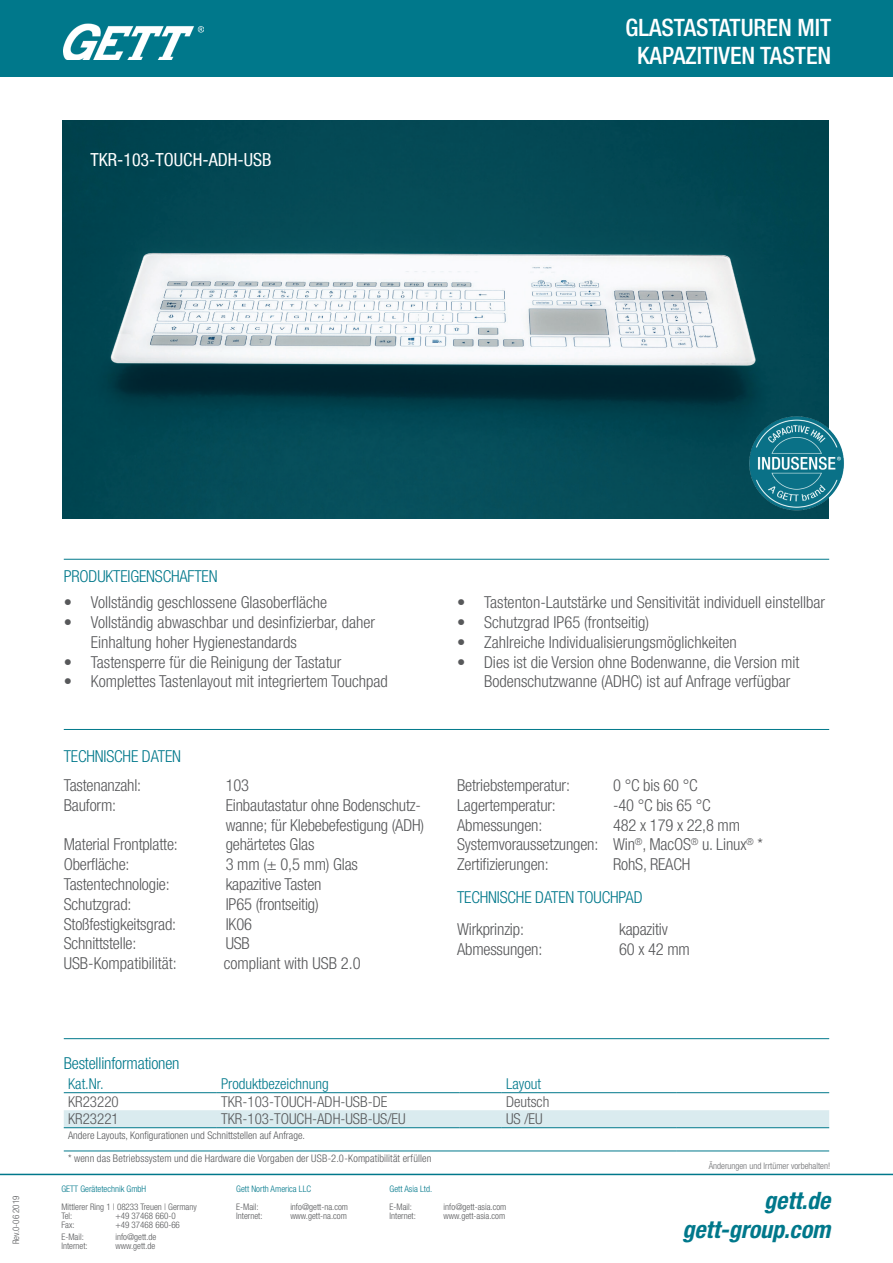
<style>
.page{position:relative;width:893px;height:1263px;background:#fff}
.page>*{position:absolute;margin:0;border:0;box-sizing:border-box;transform-origin:0 0}
.t1{font:500 condensed 24px/28.8px "Helvetica Neue LT Com";color:#fff;text-align:center}
.t2{font:italic 700 condensed 24px/28.8px "Helvetica Neue LT Pro";color:#00788b;text-align:right}
.t3{font:condensed 18px "Helvetica Neue LT Com";color:#fff}
.t4{font:300 condensed 16.5px/19.8px "Helvetica Neue LT Com";color:#57585a}
.t5{font:300 condensed 16.5px "Helvetica Neue LT Com";letter-spacing:-.01em;color:#00788b}
.t6{font:300 condensed 15px "Helvetica Neue LT Com";color:#57585a}
.t7{font:300 condensed 15px "Helvetica Neue LT Com";color:#00788b}
.t8{font:300 condensed 10.5px "Helvetica Neue LT Com";letter-spacing:.01em;color:#57585a}
.t9{font:300 condensed 9px/9px "Helvetica Neue LT Com";color:#57585a}
.t10{font:300 condensed 9px "Helvetica Neue LT Com";color:#00788b}
.t11{font:300 condensed 9px "Helvetica Neue LT Com";color:#6c6d70}
</style>
<div class="page">
<hr style="left:0;top:1174px;width:893px;height:1px;background:#00788b">
<div style="left:0;top:0;width:893px;height:77px;background:#00788b"></div>
<img style="left:64px;top:23px;width:140px;height:37px">
<hr style="left:64px;top:559px;width:765px;height:1px;background:#00788b">
<hr style="left:64px;top:729px;width:765px;height:1px;background:#00788b">
<svg style="left:64px;top:1093px;width:765px;height:34px"></svg>
<hr style="left:64px;top:1092px;width:153px;height:1px;background:#00788b">
<hr style="left:217px;top:1092px;width:242px;height:1px;background:#00788b">
<hr style="left:459px;top:1092px;width:43px;height:1px;background:#00788b">
<hr style="left:502px;top:1092px;width:174px;height:1px;background:#00788b">
<hr style="left:676px;top:1092px;width:153px;height:1px;background:#00788b">
<hr style="left:64px;top:1127px;width:153px;height:1px;background:#00788b">
<hr style="left:217px;top:1127px;width:242px;height:1px;background:#00788b">
<hr style="left:459px;top:1127px;width:43px;height:1px;background:#00788b">
<hr style="left:502px;top:1127px;width:174px;height:1px;background:#00788b">
<hr style="left:676px;top:1127px;width:153px;height:1px;background:#00788b">
<hr style="left:64px;top:1151px;width:612px;height:1px;background:#00788b">
<hr style="left:676px;top:1151px;width:153px;height:1px;background:#00788b">
<hr style="left:64px;top:1038px;width:765px;height:1px;background:#00788b">
<img style="left:63px;top:120px;width:765px;height:399px">
<img style="left:744px;top:410px;width:100px;height:106px">
<p class="t3" style="left:90px;top:149px;width:182px">TKR-103-TOUCH-ADH-USB</p>
<h1 class="t1" style="left:625px;top:13px;width:207px">GLASTASTATUREN MIT<br>KAPAZITIVEN TASTEN</h1>
<p class="t9" style="left:11px;top:1244px;width:50px;rotate:-90deg">Rev.0-06 2019</p>
<p class="t5" style="left:64px;top:567px;width:155px">PRODUKTEIGENSCHAFTEN</p>
<p class="t4" style="left:64px;top:592px;width:265px">• Vollständig geschlossene Glasoberfläche</p>
<p class="t4" style="left:91px;top:612px;width:286px;text-indent:-27px">• Vollständig abwaschbar und desinfizierbar, daher<br>Einhaltung hoher Hygienestandards</p>
<p class="t4" style="left:64px;top:652px;width:279px">• Tastensperre für die Reinigung der Tastatur</p>
<p class="t4" style="left:64px;top:672px;width:325px">• Komplettes Tastenlayout mit integriertem Touchpad</p>
<p class="t5" style="left:64px;top:746px;width:119px">TECHNISCHE DATEN</p>
<p class="t4" style="left:64px;top:775px;width:79px">Tastenanzahl:</p>
<p class="t4" style="left:226px;top:775px;width:25px">103</p>
<p class="t4" style="left:64px;top:795px;width:54px">Bauform:</p>
<p class="t4" style="left:226px;top:795px;width:200px">Einbautastatur ohne Bodenschutz&shy;wanne; für Klebebefestigung (ADH)</p>
<p class="t4" style="left:64px;top:834px;width:116px">Material Frontplatte:</p>
<p class="t4" style="left:226px;top:834px;width:90px">gehärtetes Glas</p>
<p class="t4" style="left:64px;top:854px;width:67px">Oberfläche:</p>
<p class="t4" style="left:226px;top:854px;width:134px">3 mm (± 0,5 mm) Glas</p>
<p class="t4" style="left:64px;top:874px;width:107px">Tastentechnologie:</p>
<p class="t4" style="left:226px;top:874px;width:97px">kapazitive Tasten</p>
<p class="t4" style="left:64px;top:894px;width:69px">Schutzgrad:</p>
<p class="t4" style="left:226px;top:894px;width:94px">IP65 (frontseitig)</p>
<p class="t4" style="left:64px;top:914px;width:114px">Stoßfestigkeitsgrad:</p>
<p class="t4" style="left:226px;top:914px;width:28px">IK06</p>
<p class="t4" style="left:64px;top:933px;width:74px">Schnittstelle:</p>
<p class="t4" style="left:226px;top:933px;width:26px">USB</p>
<p class="t4" style="left:64px;top:953px;width:115px">USB-Kompatibilität:</p>
<p class="t4" style="left:224px;top:953px;width:138px">compliant with USB 2.0</p>
<p class="t5" style="left:64px;top:1053px;width:117px">Bestellinformationen</p>
<p class="t4" style="left:457px;top:592px;width:370px">• Tastenton-Lautstärke und Sensitivität individuell einstellbar</p>
<p class="t4" style="left:457px;top:612px;width:194px">• Schutzgrad IP65 (frontseitig)</p>
<p class="t4" style="left:457px;top:632px;width:281px">• Zahlreiche Individualisierungsmöglichkeiten</p>
<p class="t4" style="left:484px;top:652px;width:317px;text-indent:-27px">• Dies ist die Version ohne Bodenwanne, die Version mit<br>Bodenschutzwanne (ADHC) ist auf Anfrage verfügbar</p>
<p class="t4" style="left:457px;top:775px;width:114px">Betriebstemperatur:</p>
<p class="t4" style="left:613px;top:775px;width:86px">0 °C bis 60 °C</p>
<p class="t4" style="left:457px;top:795px;width:100px">Lagertemperatur:</p>
<p class="t4" style="left:613px;top:795px;width:99px">-40 °C bis 65 °C</p>
<p class="t4" style="left:457px;top:815px;width:87px">Abmessungen:</p>
<p class="t4" style="left:457px;top:815px;width:308px;text-indent:156px">482 x 179 x 22,8 mm<br>Systemvoraussetzungen: Win<sup>®</sup>, MacOS<sup>®</sup> u. Linux<sup>®</sup> *<br>Zertifizierungen:</p>
<p class="t4" style="left:613px;top:854px;width:79px">RohS, REACH</p>
<p class="t5" style="left:457px;top:887px;width:187px">TECHNISCHE DATEN TOUCHPAD</p>
<p class="t4" style="left:457px;top:919px;width:68px">Wirkprinzip:</p>
<p class="t4" style="left:619px;top:919px;width:50px">kapazitiv</p>
<p class="t4" style="left:457px;top:939px;width:87px">Abmessungen:</p>
<p class="t4" style="left:619px;top:939px;width:72px">60 x 42 mm</p>
<p class="t7" style="left:68px;top:1075px;width:37px">Kat.Nr.</p>
<p class="t7" style="left:221px;top:1075px;width:109px">Produktbezeichnung</p>
<p class="t7" style="left:506px;top:1075px;width:37px">Layout</p>
<p class="t6" style="left:68px;top:1093px;width:52px">KR23220</p>
<p class="t6" style="left:221px;top:1093px;width:168px">TKR-103-TOUCH-ADH-USB-DE</p>
<p class="t6" style="left:506px;top:1093px;width:45px">Deutsch</p>
<p class="t6" style="left:68px;top:1110px;width:52px">KR23221</p>
<p class="t6" style="left:221px;top:1110px;width:186px">TKR-103-TOUCH-ADH-USB-US/EU</p>
<p class="t6" style="left:506px;top:1110px;width:38px">US /EU</p>
<p class="t8" style="left:68px;top:1129px;width:238px">Andere Layouts, Konfigurationen und Schnittstellen auf Anfrage.</p>
<p class="t8" style="left:68px;top:1152px;width:365px">* wenn das Betriebssystem und die Hardware die Vorgaben der USB-2.0-Kompatibilität erfüllen</p>
<p class="t10" style="left:61px;top:1184px;width:86px">GETT Gerätetechnik GmbH</p>
<p class="t9" style="left:61px;top:1202px;width:137px">Mittlerer Ring 1 | 08233 Treuen | Germany<br>Tel:</p>
<p class="t9" style="left:115px;top:1211px;width:62px">+49 37468 660-0</p>
<p class="t9" style="left:61px;top:1220px;width:15px">Fax:</p>
<p class="t9" style="left:115px;top:1220px;width:66px">+49 37468 660-66</p>
<p class="t9" style="left:61px;top:1232px;width:24px">E-Mail:</p>
<p class="t9" style="left:115px;top:1232px;width:43px">info@gett.de</p>
<p class="t9" style="left:61px;top:1241px;width:28px">Internet:</p>
<p class="t9" style="left:115px;top:1241px;width:41px">www.gett.de</p>
<p class="t10" style="left:236px;top:1184px;width:76px">Gett North America LLC</p>
<p class="t9" style="left:236px;top:1202px;width:24px">E-Mail:</p>
<p class="t9" style="left:290px;top:1202px;width:59px">info@gett-na.com</p>
<p class="t9" style="left:236px;top:1211px;width:28px">Internet:</p>
<p class="t9" style="left:290px;top:1211px;width:58px">www.gett-na.com</p>
<p class="t10" style="left:390px;top:1184px;width:44px">Gett Asia Ltd.</p>
<p class="t9" style="left:390px;top:1202px;width:24px">E-Mail:</p>
<p class="t9" style="left:444px;top:1202px;width:64px">info@gett-asia.com</p>
<p class="t9" style="left:390px;top:1211px;width:28px">Internet:</p>
<p class="t9" style="left:444px;top:1211px;width:63px">www.gett-asia.com</p>
<p class="t11" style="left:709px;top:1161px;width:123px">Änderungen und Irrtümer vorbehalten!</p>
<h1 class="t2" style="left:682px;top:1187px;width:149px">gett.de gett-group.com</h1>
</div>
